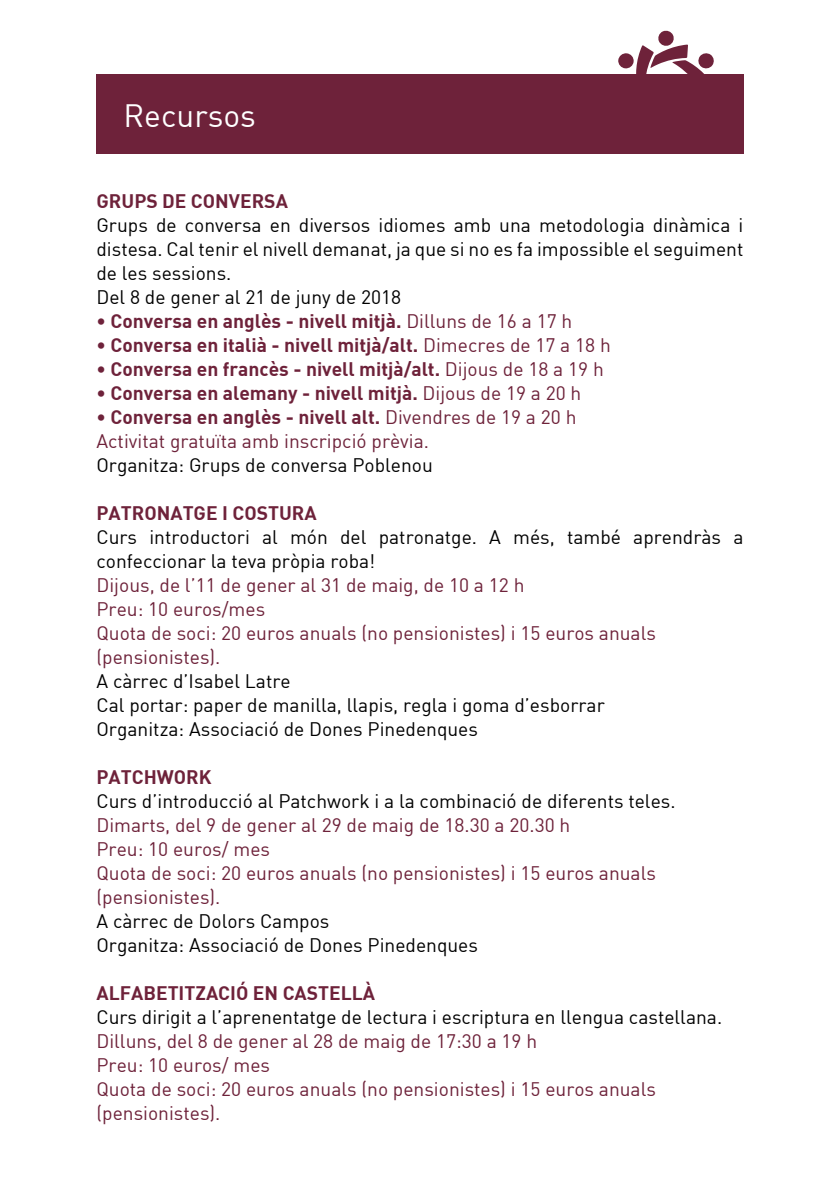
<style>
.page{position:relative;width:840px;height:1191px;background:#fff}
.page>*{position:absolute;margin:0;border:0;box-sizing:border-box;transform-origin:0 0}
.t1{font:31.6px "DIN";color:#fff}
.t2{font:19.2px/24px "DIN";color:#000}
.t3{font:19.2px/24px "DIN";color:#6e223a}
.t4{font:19.2px "DIN Bold";color:#6e223a}
.s1{font-family:"DIN"}
</style>
<div class="page">
<div style="left:96px;top:75px;width:647px;height:79px;background:#6e223a"></div>
<svg style="left:617px;top:30px;width:97px;height:45px"></svg>
<h1 class="t1" style="left:123px;top:95px;width:134px">Recursos</h1>
<p class="t4" style="left:96px;top:188px;width:193px">GRUPS DE CONVERSA</p>
<p class="t2" style="left:96px;top:212px;width:648px">Grups de conversa en diversos idiomes amb una metodologia dinàmica i distesa. Cal tenir el nivell demanat, ja que si no es fa impossible el seguiment de les sessions.<br>Del 8 de gener al 21 de juny de 2018</p>
<p class="t4" style="left:96px;top:308px;width:477px">• Conversa en anglès - nivell mitjà. <span class="s1">Dilluns de 16 a 17 h</span></p>
<p class="t4" style="left:96px;top:332px;width:515px">• Conversa en italià - nivell mitjà/alt. <span class="s1">Dimecres de 17 a 18 h</span></p>
<p class="t4" style="left:96px;top:356px;width:508px">• Conversa en francès - nivell mitjà/alt. <span class="s1">Dijous de 18 a 19 h</span></p>
<p class="t4" style="left:96px;top:380px;width:486px">• Conversa en alemany - nivell mitjà. <span class="s1">Dijous de 19 a 20 h</span></p>
<p class="t4" style="left:96px;top:404px;width:481px">• Conversa en anglès - nivell alt. <span class="s1">Divendres de 19 a 20 h</span></p>
<p class="t3" style="left:96px;top:428px;width:334px">Activitat gratuïta amb inscripció prèvia.</p>
<p class="t2" style="left:96px;top:452px;width:338px">Organitza: Grups de conversa Poblenou</p>
<p class="t4" style="left:96px;top:500px;width:222px">PATRONATGE I COSTURA</p>
<p class="t2" style="left:96px;top:524px;width:648px">Curs introductori al món del patronatge. A més, també aprendràs a confeccionar la teva pròpia roba!</p>
<p class="t3" style="left:96px;top:572px;width:560px">Dijous, de l’11 de gener al 31 de maig, de 10 a 12 h<br>Preu: 10 euros/mes<br>Quota de soci: 20 euros anuals (no pensionistes) i 15 euros anuals (pensionistes).</p>
<p class="t2" style="left:96px;top:668px;width:509px">A càrrec d’Isabel Latre<br>Cal portar: paper de manilla, llapis, regla i goma d’esborrar<br>Organitza: Associació de Dones Pinedenques</p>
<p class="t4" style="left:96px;top:764px;width:117px">PATCHWORK</p>
<p class="t2" style="left:96px;top:788px;width:580px">Curs d’introducció al Patchwork i a la combinació de diferents teles.</p>
<p class="t3" style="left:96px;top:812px;width:560px">Dimarts, del 9 de gener al 29 de maig de 18.30 a 20.30 h<br>Preu: 10 euros/ mes<br>Quota de soci: 20 euros anuals (no pensionistes) i 15 euros anuals (pensionistes).</p>
<p class="t2" style="left:96px;top:908px;width:383px">A càrrec de Dolors Campos<br>Organitza: Associació de Dones Pinedenques</p>
<p class="t4" style="left:96px;top:980px;width:280px">ALFABETITZACIÓ EN CASTELLÀ</p>
<p class="t2" style="left:96px;top:1004px;width:627px">Curs dirigit a l’aprenentatge de lectura i escriptura en llengua castellana.</p>
<p class="t3" style="left:96px;top:1028px;width:560px">Dilluns, del 8 de gener al 28 de maig de 17:30 a 19 h<br>Preu: 10 euros/ mes<br>Quota de soci: 20 euros anuals (no pensionistes) i 15 euros anuals (pensionistes).</p>
</div>
